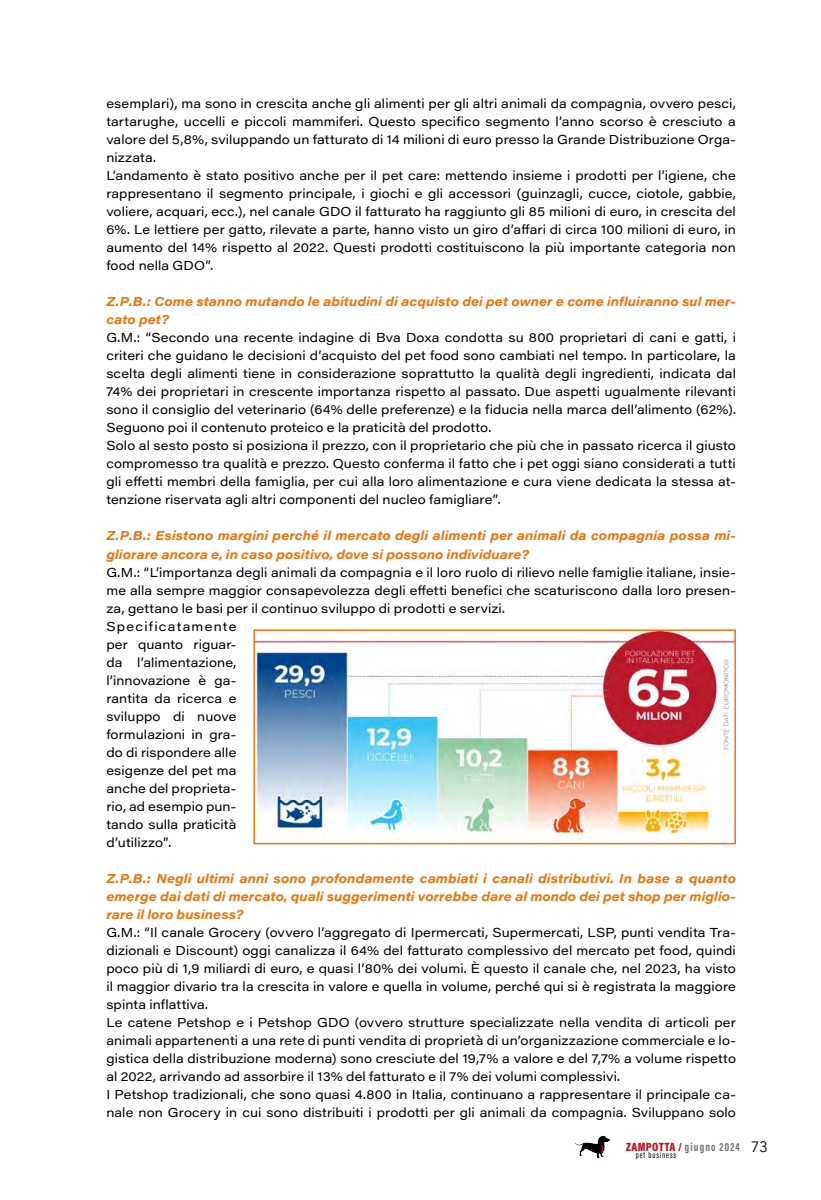
<style>
.page{position:relative;width:821px;height:1200px;background:#fff}
.page>*{position:absolute;margin:0;border:0;box-sizing:border-box;transform-origin:0 0}
.t1{font:12.75px/18px "Acumin Pro Wide";letter-spacing:.01em;color:#000}
.t2{font:italic 700 12.75px/18px "Acumin Pro Wide";letter-spacing:.01em;color:#ee740d}
.t3{font:700 12px "Acumin Pro Extra Cond";letter-spacing:.1em;color:#706f6f}
.t4{font:9px "Acumin Pro Extra Cond";letter-spacing:.1em;color:#000}
.s1{font-family:"Acumin Pro Cond";font-weight:900;color:#be1622}
.s2{font-family:"Avenir";font-weight:400;font-size:15px;color:#000}
</style>
<div class="page">
<svg style="left:575px;top:1135px;width:35px;height:23px"></svg>
<img style="left:256px;top:632px;width:477px;height:206px">
<div style="left:253px;top:629px;width:483px;height:215px;border:2px solid #ee740d"></div>
<p class="t1" style="left:106px;top:94px;width:631px">esemplari), ma sono in crescita anche gli alimenti per gli altri animali da compagnia, ovvero pesci, tartarughe, uccelli e piccoli mammiferi. Questo specifico segmento l’anno scorso è cresciuto a valore del 5,8%, sviluppando un fatturato di 14 milioni di euro presso la Grande Distribuzione Orga&shy;nizzata.<br>L’andamento è stato positivo anche per il pet care: mettendo insieme i prodotti per l’igiene, che rappresentano il segmento principale, i giochi e gli accessori (guinzagli, cucce, ciotole, gabbie, voliere, acquari, ecc.), nel canale GDO il fatturato ha raggiunto gli 85 milioni di euro, in crescita del 6%. Le lettiere per gatto, rilevate a parte, hanno visto un giro d’affari di circa 100 milioni di euro, in aumento del 14% rispetto al 2022. Questi prodotti costituiscono la più importante categoria non food nella GDO”.</p>
<p class="t2" style="left:106px;top:292px;width:631px">Z.P.B.: Come stanno mutando le abitudini di acquisto dei pet owner e come influiranno sul mer&shy;cato pet?</p>
<p class="t1" style="left:106px;top:328px;width:631px">G.M.: “Secondo una recente indagine di Bva Doxa condotta su 800 proprietari di cani e gatti, i criteri che guidano le decisioni d’acquisto del pet food sono cambiati nel tempo. In particolare, la scelta degli alimenti tiene in considerazione soprattutto la qualità degli ingredienti, indicata dal 74% dei proprietari in crescente importanza rispetto al passato. Due aspetti ugualmente rilevanti sono il consiglio del veterinario (64% delle preferenze) e la fiducia nella marca dell’alimento (62%).<br>Seguono poi il contenuto proteico e la praticità del prodotto.<br>Solo al sesto posto si posiziona il prezzo, con il proprietario che più che in passato ricerca il giusto compromesso tra qualità e prezzo. Questo conferma il fatto che i pet oggi siano considerati a tutti gli effetti membri della famiglia, per cui alla loro alimentazione e cura viene dedicata la stessa at&shy;tenzione riservata agli altri componenti del nucleo famigliare”.</p>
<p class="t2" style="left:106px;top:526px;width:631px">Z.P.B.: Esistono margini perché il mercato degli alimenti per animali da compagnia possa mi&shy;gliorare ancora e, in caso positivo, dove si possono individuare?</p>
<p class="t1" style="left:106px;top:562px;width:631px">G.M.: “L’importanza degli animali da compagnia e il loro ruolo di rilievo nelle famiglie italiane, insie&shy;me alla sempre maggior consapevolezza degli effetti benefici che scaturiscono dalla loro presen&shy;za, gettano le basi per il continuo sviluppo di prodotti e servizi.<br>Specificatamente<br>per quanto riguar-<br>da l’alimentazione,<br>l’innovazione è ga-<br>rantita da ricerca e<br>sviluppo di nuove<br>formulazioni in gra-<br>do di rispondere alle<br>esigenze del pet ma<br>anche del proprieta-<br>rio, ad esempio pun-<br>tando sulla praticità<br>d’utilizzo”.</p>
<p class="t2" style="left:106px;top:868px;width:631px;text-align:justify">Z.P.B.: Negli ultimi anni sono profondamente cambiati i canali distributivi. In base a quanto emerge dai dati di mercato, quali suggerimenti vorrebbe dare al mondo dei pet shop per miglio&shy;rare il loro business?</p>
<p class="t1" style="left:106px;top:922px;width:631px">G.M.: “Il canale Grocery (ovvero l’aggregato di Ipermercati, Supermercati, LSP, punti vendita Tra&shy;dizionali e Discount) oggi canalizza il 64% del fatturato complessivo del mercato pet food, quindi poco più di 1,9 miliardi di euro, e quasi l’80% dei volumi. È questo il canale che, nel 2023, ha visto il maggior divario tra la crescita in valore e quella in volume, perché qui si è registrata la maggiore spinta inflattiva.<br>Le catene Petshop e i Petshop GDO (ovvero strutture specializzate nella vendita di articoli per animali appartenenti a una rete di punti vendita di proprietà di un’organizzazione commerciale e lo&shy;gistica della distribuzione moderna) sono cresciute del 19,7% a valore e del 7,7% a volume rispetto al 2022, arrivando ad assorbire il 13% del fatturato e il 7% dei volumi complessivi.<br>I Petshop tradizionali, che sono quasi 4.800 in Italia, continuano a rappresentare il principale ca&shy;nale non Grocery in cui sono distribuiti i prodotti per gli animali da compagnia. Sviluppano solo</p>
<p class="t3" style="left:625px;top:1139px;width:143px"><span class="s1">ZAMPOTTA /</span> giugno 2024 <span class="s2">73</span></p>
<p class="t4" style="left:636px;top:1148px;width:42px">pet business</p>
</div>
